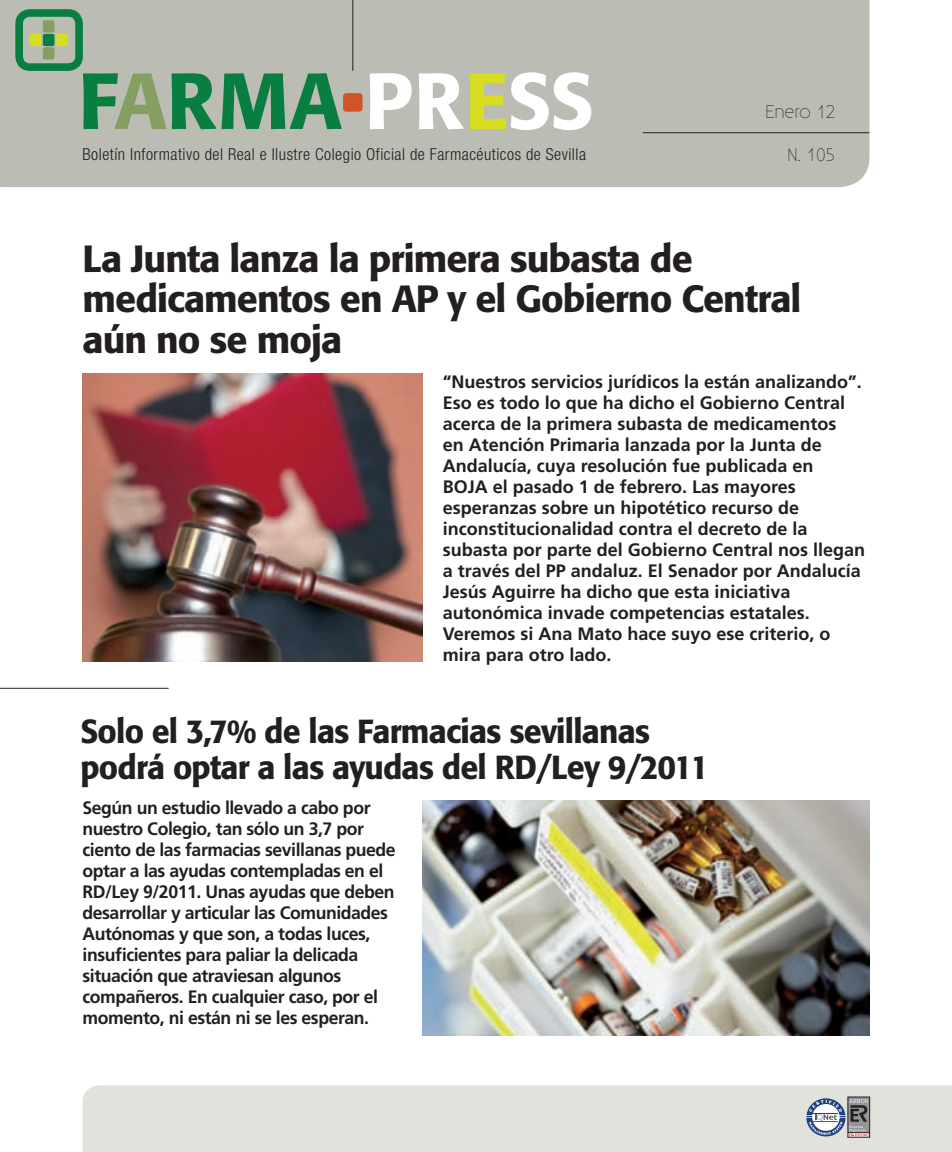
<style>
.page{position:relative;width:952px;height:1152px;background:#fff}
.page>*{position:absolute;margin:0;border:0;box-sizing:border-box;transform-origin:0 0}
.t1{font:500 78.6px "Formata";color:#087e40}
.t2{font:500 37.5px/40.5px "Formata";letter-spacing:-.025em;color:#231f20}
.t3{font:500 33px/36px "Formata";letter-spacing:-.025em;color:#231f20}
.t4{font:700 18px/21px "Frutiger";color:#231f20}
.t5{font:700 18px/21px "Frutiger";letter-spacing:-.025em;color:#231f20}
.t6{font:300 18px "Existence";color:#231f20}
.t7{font:300 condensed 16.5px "Helvetica Neue";letter-spacing:.03em;color:#231f20}
.s1{color:#859f63}
.s2{color:#fff}
.s3{color:#d7de21}
</style>
<div class="page">
<div style="left:83px;top:1085px;width:869px;height:67px;background:#e1e2dc"></div>
<div style="left:0;top:0;width:869px;height:187px;background:#bbbdb4"></div>
<hr style="left:352px;top:0;width:1px;height:71px;background:#231f20">
<div style="left:847px;top:1096px;width:23px;height:41px;border:1px solid #231f20"></div>
<svg style="left:806px;top:1098px;width:63px;height:38px"></svg>
<div style="left:343px;top:93px;width:19px;height:19px;background:#d15327;border-radius:3px"></div>
<div style="left:43px;top:20px;width:11px;height:13px;background:#859f63;border-radius:2px"></div>
<div style="left:43px;top:34px;width:11px;height:12px;background:#087e40;border-radius:2px"></div>
<div style="left:43px;top:47px;width:11px;height:12px;background:#859f63;border-radius:2px"></div>
<div style="left:30px;top:34px;width:11px;height:12px;background:#d7de21;border-radius:2px"></div>
<div style="left:56px;top:34px;width:12px;height:12px;background:#d7de21;border-radius:2px"></div>
<div style="left:15px;top:9px;width:68px;height:62px;border:8px solid #087e40;border-radius:11px"></div>
<hr style="left:643px;top:132px;width:226px;height:1px;background:#231f20">
<hr style="left:0;top:688px;width:169px;height:1px;background:#231f20">
<img style="left:83px;top:374px;width:339px;height:287px">
<img style="left:422px;top:800px;width:448px;height:235px">
<h1 class="t1" style="left:78px;top:53px;width:517px">F<span class="s1">A</span>RMA <span class="s2">PR</span><span class="s3">E</span><span class="s2">SS</span></h1>
<p class="t7" style="left:83px;top:144px;width:505px">Boletín Informativo del Real e Ilustre Colegio Oficial de Farmacéuticos de Sevilla</p>
<p class="t6" style="left:765px;top:102px;width:72px">Enero 12</p>
<p class="t6" style="left:787px;top:145px;width:49px">N. 105</p>
<h2 class="t2" style="left:83px;top:238px;width:720px">La Junta lanza la primera subasta de medicamentos en AP y el Gobierno Central aún no se moja</h2>
<p class="t4" style="left:443px;top:371px;width:424px">“Nuestros servicios jurídicos la están analizando”.<br>Eso es todo lo que ha dicho el Gobierno Central acerca de la primera subasta de medicamentos<br>en Atención Primaria lanzada por la Junta de Andalucía, cuya resolución fue publicada en<br>BOJA el pasado 1 de febrero. Las mayores esperanzas sobre un hipotético recurso de inconstitucionalidad contra el decreto de la subasta por parte del Gobierno Central nos llegan a través del PP andaluz. El Senador por Andalucía Jesús Aguirre ha dicho que esta iniciativa autonómica invade competencias estatales.<br>Veremos si Ana Mato hace suyo ese criterio, o mira para otro lado.</p>
<h3 class="t3" style="left:80px;top:712px;width:630px">Solo el 3,7% de las Farmacias sevillanas podrá optar a las ayudas del RD/Ley 9/2011</h3>
<p class="t5" style="left:83px;top:797px;width:315px">Según un estudio llevado a cabo por nuestro Colegio, tan sólo un 3,7 por ciento de las farmacias sevillanas puede optar a las ayudas contempladas en el RD/Ley 9/2011. Unas ayudas que deben desarrollar y articular las Comunidades Autónomas y que son, a todas luces, insuficientes para paliar la delicada situación que atraviesan algunos compañeros. En cualquier caso, por el momento, ni están ni se les esperan.</p>
</div>
